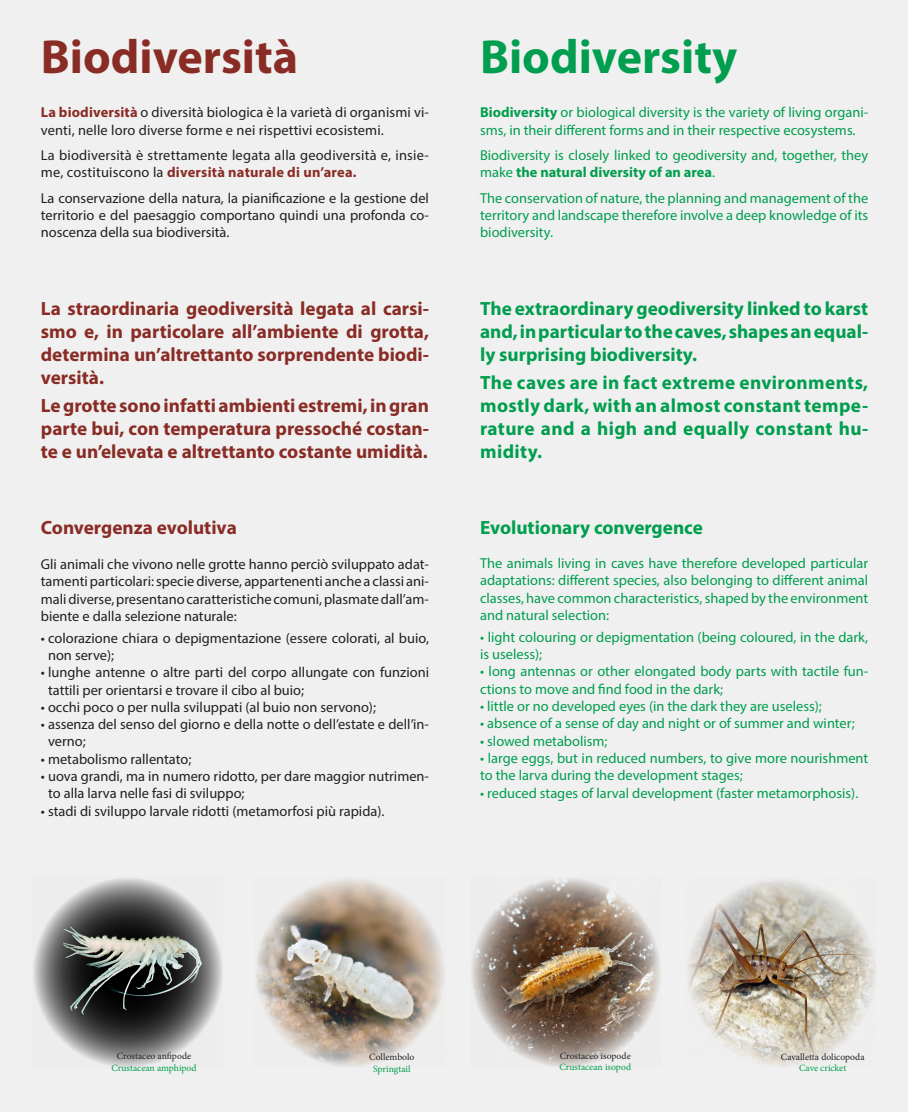
<style>
.page{position:relative;width:908px;height:1112px;background:#fff}
.page>*{position:absolute;margin:0;border:0;box-sizing:border-box;transform-origin:0 0}
.t1{font:700 48px "Myriad Pro";color:#892c25}
.t2{font:700 48px "Myriad Pro";color:#009e4e}
.t3{font:700 19.2px/23px "Myriad Pro";color:#892c25;text-align:justify}
.t4{font:700 19.2px/23px "Myriad Pro";color:#009e4e;text-align:justify}
.t5{font:14.4px/17.3px "Myriad Pro";color:#231f20}
.t6{font:14.4px/17.3px "Myriad Pro";color:#009e4e}
.t7{font:9.6px "Minion Pro";color:#231f20}
.t8{font:9.6px "Minion Pro";color:#009e4e}
.s1{font-weight:700;color:#892c25}
.s2{font-weight:700}
</style>
<div class="page">
<div style="left:0;top:0;width:907px;height:1111px;background:#f0f0f0"></div>
<img style="left:33px;top:878px;width:189px;height:189px">
<img style="left:256px;top:879px;width:188px;height:188px">
<img style="left:471px;top:878px;width:189px;height:189px">
<img style="left:687px;top:879px;width:189px;height:187px">
<p class="t1" style="left:41px;top:26px;width:258px">Biodiversità</p>
<p class="t5" style="left:41px;top:104px;width:389px"><span class="s1">La biodiversità</span> o diversità biologica è la varietà di organismi vi&shy;venti, nelle loro diverse forme e nei rispettivi ecosistemi.</p>
<p class="t5" style="left:41px;top:146px;width:389px">La biodiversità è strettamente legata alla geodiversità e, insie&shy;me, costituiscono la <span class="s1">diversità naturale di un’area.</span></p>
<p class="t5" style="left:41px;top:189px;width:389px;text-align:justify">La conservazione della natura, la pianificazione e la gestione del territorio e del paesaggio comportano quindi una profonda co&shy;noscenza della sua biodiversità.</p>
<p class="t3" style="left:41px;top:296px;width:389px">La straordinaria geodiversità legata al carsi&shy;smo e, in particolare all’ambiente di grotta, determina un’altrettanto sorprendente biodi&shy;versità.</p>
<p class="t3" style="left:41px;top:393px;width:389px">Le grotte sono infatti ambienti estremi, in gran parte bui, con temperatura pressoché costan&shy;te e un’elevata e altrettanto costante umidità.</p>
<p class="t3" style="left:41px;top:515px;width:197px">Convergenza evolutiva</p>
<p class="t5" style="left:41px;top:555px;width:389px;text-align:justify">Gli animali che vivono nelle grotte hanno perciò sviluppato adat&shy;tamenti particolari: specie diverse, appartenenti anche a classi ani&shy;mali diverse, presentano caratteristiche comuni, plasmate dall’am&shy;biente e dalla selezione naturale:</p>
<p class="t5" style="left:48px;top:629px;width:382px;text-indent:-7px">• colorazione chiara o depigmentazione (essere colorati, al buio, non serve);</p>
<p class="t5" style="left:48px;top:663px;width:382px;text-indent:-7px">• lunghe antenne o altre parti del corpo allungate con funzioni tattili per orientarsi e trovare il cibo al buio;</p>
<p class="t5" style="left:41px;top:698px;width:336px">• occhi poco o per nulla sviluppati (al buio non servono);</p>
<p class="t5" style="left:48px;top:715px;width:382px;text-indent:-7px">• assenza del senso del giorno e della notte o dell’estate e dell’in&shy;verno;</p>
<p class="t5" style="left:41px;top:750px;width:152px">• metabolismo rallentato;</p>
<p class="t5" style="left:48px;top:767px;width:382px;text-indent:-7px">• uova grandi, ma in numero ridotto, per dare maggior nutrimen&shy;to alla larva nelle fasi di sviluppo;</p>
<p class="t5" style="left:41px;top:801px;width:345px">• stadi di sviluppo larvale ridotti (metamorfosi più rapida).</p>
<p class="t2" style="left:480px;top:26px;width:258px">Biodiversity</p>
<p class="t6" style="left:480px;top:104px;width:389px"><span class="s2">Biodiversity</span> or biological diversity is the variety of living organi&shy;sms, in their different forms and in their respective ecosystems.</p>
<p class="t6" style="left:480px;top:146px;width:389px">Biodiversity is closely linked to geodiversity and, together, they make <span class="s2">the natural diversity of an area</span>.</p>
<p class="t6" style="left:480px;top:189px;width:389px;text-align:justify">The conservation of nature, the planning and management of the territory and landscape therefore involve a deep knowledge of its biodiversity.</p>
<p class="t4" style="left:480px;top:296px;width:389px">The extraordinary geodiversity linked to karst and, in particular to the caves, shapes an equal&shy;ly surprising biodiversity.</p>
<p class="t4" style="left:480px;top:370px;width:389px">The caves are in fact extreme environments, mostly dark, with an almost constant tempe&shy;rature and a high and equally constant hu&shy;midity.</p>
<p class="t4" style="left:480px;top:515px;width:224px">Evolutionary convergence</p>
<p class="t6" style="left:480px;top:554px;width:389px;text-align:justify">The animals living in caves have therefore developed particular adaptations: different species, also belonging to different animal classes, have common characteristics, shaped by the environment and natural selection:</p>
<p class="t6" style="left:480px;top:628px;width:389px">• light colouring or depigmentation (being coloured, in the dark, is useless);</p>
<p class="t6" style="left:480px;top:662px;width:389px">• long antennas or other elongated body parts with tactile fun&shy;ctions to move and find food in the dark;</p>
<p class="t6" style="left:480px;top:697px;width:343px">• little or no developed eyes (in the dark they are useless);</p>
<p class="t6" style="left:480px;top:714px;width:376px">• absence of a sense of day and night or of summer and winter;</p>
<p class="t6" style="left:480px;top:731px;width:129px">• slowed metabolism;</p>
<p class="t6" style="left:480px;top:749px;width:389px">• large eggs, but in reduced numbers, to give more nourishment to the larva during the development stages;</p>
<p class="t6" style="left:480px;top:783px;width:379px">• reduced stages of larval development (faster metamorphosis).</p>
<p class="t7" style="left:117px;top:1049px;width:76px">Crostaceo anfipode</p>
<p class="t8" style="left:111px;top:1060px;width:87px">Crustacean amphipod</p>
<p class="t7" style="left:369px;top:1050px;width:47px">Collembolo</p>
<p class="t8" style="left:373px;top:1061px;width:39px">Springtail</p>
<p class="t7" style="left:559px;top:1048px;width:72px">Crostaceo isopode</p>
<p class="t8" style="left:559px;top:1060px;width:73px">Crustacean isopod</p>
<p class="t7" style="left:780px;top:1050px;width:85px">Cavalletta dolicopoda</p>
<p class="t8" style="left:798px;top:1061px;width:49px">Cave cricket</p>
</div>
